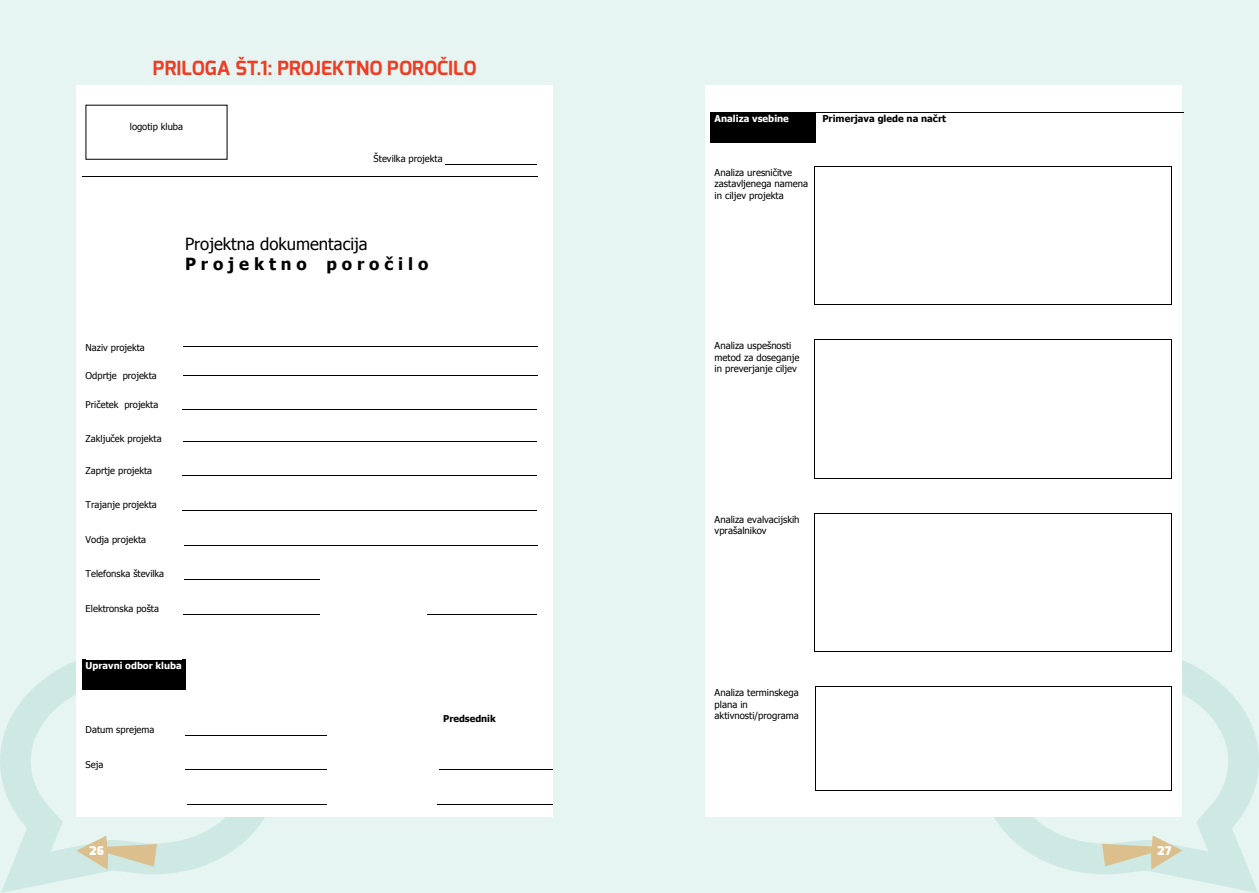
<style>
.page{position:relative;width:1259px;height:893px;background:#fff}
.page>*{position:absolute;margin:0;border:0;box-sizing:border-box;transform-origin:0 0}
.t1{font:700 19.5px "Exo";color:#ef3c22}
.t2{font:16.8px "Tahoma";color:#000}
.t3{font:700 16.8px "Tahoma";color:#000}
.t4{font:900 12px "Exo";color:#fff}
.t5{font:9.45px/11.6px "Tahoma";color:#000}
.t6{font:700 9.45px "Tahoma";color:#000}
.t7{font:700 9.45px "Tahoma";color:#fff}
</style>
<div class="page">
<div style="left:629px;top:0;width:630px;height:893px;background:#e6f4f2"></div>
<div style="left:0;top:0;width:629px;height:893px;background:#e6f4f2"></div>
<svg style="left:978px;top:648px;width:281px;height:245px"></svg>
<svg style="left:1102px;top:835px;width:80px;height:34px"></svg>
<svg style="left:0;top:648px;width:281px;height:245px"></svg>
<svg style="left:77px;top:836px;width:80px;height:34px"></svg>
<div style="left:77px;top:85px;width:476px;height:731px;background:#fff"></div>
<hr style="left:445px;top:164px;width:92px;height:1px;background:#000">
<hr style="left:82px;top:176px;width:99px;height:1px;background:#000">
<hr style="left:182px;top:176px;width:355px;height:1px;background:#000">
<hr style="left:183px;top:346px;width:354px;height:1px;background:#000">
<hr style="left:183px;top:375px;width:354px;height:1px;background:#000">
<hr style="left:182px;top:410px;width:355px;height:1px;background:#000">
<hr style="left:183px;top:441px;width:354px;height:1px;background:#000">
<hr style="left:183px;top:476px;width:354px;height:1px;background:#000">
<hr style="left:182px;top:510px;width:355px;height:1px;background:#000">
<hr style="left:184px;top:545px;width:136px;height:1px;background:#000">
<hr style="left:320px;top:545px;width:108px;height:1px;background:#000">
<hr style="left:429px;top:545px;width:108px;height:1px;background:#000">
<hr style="left:184px;top:579px;width:136px;height:1px;background:#000">
<hr style="left:183px;top:614px;width:137px;height:1px;background:#000">
<hr style="left:428px;top:614px;width:109px;height:1px;background:#000">
<hr style="left:82px;top:660px;width:4px;height:29px;background:#000">
<hr style="left:182px;top:660px;width:4px;height:29px;background:#000">
<div style="left:86px;top:660px;width:96px;height:11px;background:#000"></div>
<div style="left:86px;top:671px;width:96px;height:18px;background:#000"></div>
<hr style="left:82px;top:689px;width:103px;height:1px;background:#000">
<hr style="left:185px;top:735px;width:142px;height:1px;background:#000">
<hr style="left:185px;top:769px;width:142px;height:1px;background:#000">
<hr style="left:439px;top:769px;width:113px;height:1px;background:#000">
<hr style="left:187px;top:804px;width:139px;height:1px;background:#000">
<hr style="left:437px;top:804px;width:115px;height:1px;background:#000">
<div style="left:705px;top:85px;width:476px;height:731px;background:#fff"></div>
<hr style="left:711px;top:113px;width:3px;height:29px;background:#000">
<hr style="left:812px;top:113px;width:3px;height:29px;background:#000">
<div style="left:714px;top:113px;width:98px;height:11px;background:#000"></div>
<div style="left:714px;top:124px;width:98px;height:18px;background:#000"></div>
<hr style="left:711px;top:112px;width:104px;height:1px;background:#000">
<hr style="left:816px;top:112px;width:367px;height:1px;background:#000">
<svg style="left:710px;top:112px;width:1px;height:31px"></svg>
<hr style="left:711px;top:142px;width:104px;height:1px;background:#000">
<svg style="left:815px;top:112px;width:1px;height:31px"></svg>
<hr style="left:815px;top:166px;width:356px;height:1px;background:#000">
<hr style="left:814px;top:166px;width:1px;height:138px;background:#000">
<hr style="left:815px;top:304px;width:356px;height:1px;background:#000">
<hr style="left:1171px;top:166px;width:1px;height:138px;background:#000">
<hr style="left:814px;top:339px;width:357px;height:1px;background:#000">
<hr style="left:814px;top:340px;width:1px;height:138px;background:#000">
<hr style="left:814px;top:478px;width:357px;height:1px;background:#000">
<hr style="left:1171px;top:340px;width:1px;height:138px;background:#000">
<hr style="left:814px;top:513px;width:357px;height:1px;background:#000">
<hr style="left:814px;top:513px;width:1px;height:138px;background:#000">
<hr style="left:814px;top:651px;width:357px;height:1px;background:#000">
<hr style="left:1171px;top:513px;width:1px;height:138px;background:#000">
<hr style="left:815px;top:686px;width:356px;height:1px;background:#000">
<hr style="left:815px;top:687px;width:1px;height:103px;background:#000">
<hr style="left:815px;top:790px;width:356px;height:1px;background:#000">
<hr style="left:1171px;top:687px;width:1px;height:103px;background:#000">
<h1 class="t1" style="left:153px;top:57px;width:325px">PRILOGA ŠT.1: PROJEKTNO POROČILO</h1>
<p class="t5" style="left:130px;top:121px;width:55px">logotip kluba</p>
<p class="t5" style="left:374px;top:153px;width:70px">Številka projekta</p>
<h2 class="t2" style="left:185px;top:236px;width:184px">Projektna dokumentacija</h2>
<h2 class="t3" style="left:185px;top:256px;width:245px">P r o j e k t n o p o r o č i l o</h2>
<p class="t5" style="left:86px;top:342px;width:61px">Naziv projekta</p>
<p class="t5" style="left:86px;top:370px;width:73px">Odprtje projekta</p>
<p class="t5" style="left:86px;top:399px;width:74px">Pričetek projekta</p>
<p class="t5" style="left:86px;top:434px;width:77px">Zaključek projekta</p>
<p class="t5" style="left:86px;top:465px;width:68px">Zaprtje projekta</p>
<p class="t5" style="left:86px;top:500px;width:73px">Trajanje projekta</p>
<p class="t5" style="left:86px;top:534px;width:62px">Vodja projekta</p>
<p class="t5" style="left:86px;top:569px;width:80px">Telefonska številka</p>
<p class="t5" style="left:86px;top:603px;width:75px">Elektronska pošta</p>
<p class="t7" style="left:86px;top:662px;width:97px">Upravni odbor kluba</p>
<p class="t5" style="left:86px;top:724px;width:70px">Datum sprejema</p>
<p class="t5" style="left:86px;top:759px;width:19px">Seja</p>
<p class="t6" style="left:443px;top:714px;width:54px">Predsednik</p>
<p class="t7" style="left:714px;top:115px;width:76px">Analiza vsebine</p>
<p class="t6" style="left:822px;top:112px;width:125px">Primerjava glede na načrt</p>
<p class="t5" style="left:714px;top:167px;width:95px">Analiza uresničitve zastavljenega namena in ciljev projekta</p>
<p class="t5" style="left:714px;top:341px;width:86px">Analiza uspešnosti metod za doseganje in preverjanje ciljev</p>
<p class="t5" style="left:714px;top:514px;width:86px">Analiza evalvacijskih vprašalnikov</p>
<p class="t5" style="left:714px;top:688px;width:86px">Analiza terminskega plana in aktivnosti/programa</p>
<p class="t4" style="left:90px;top:846px;width:16px">26</p>
<p class="t4" style="left:1157px;top:846px;width:15px">27</p>
</div>
